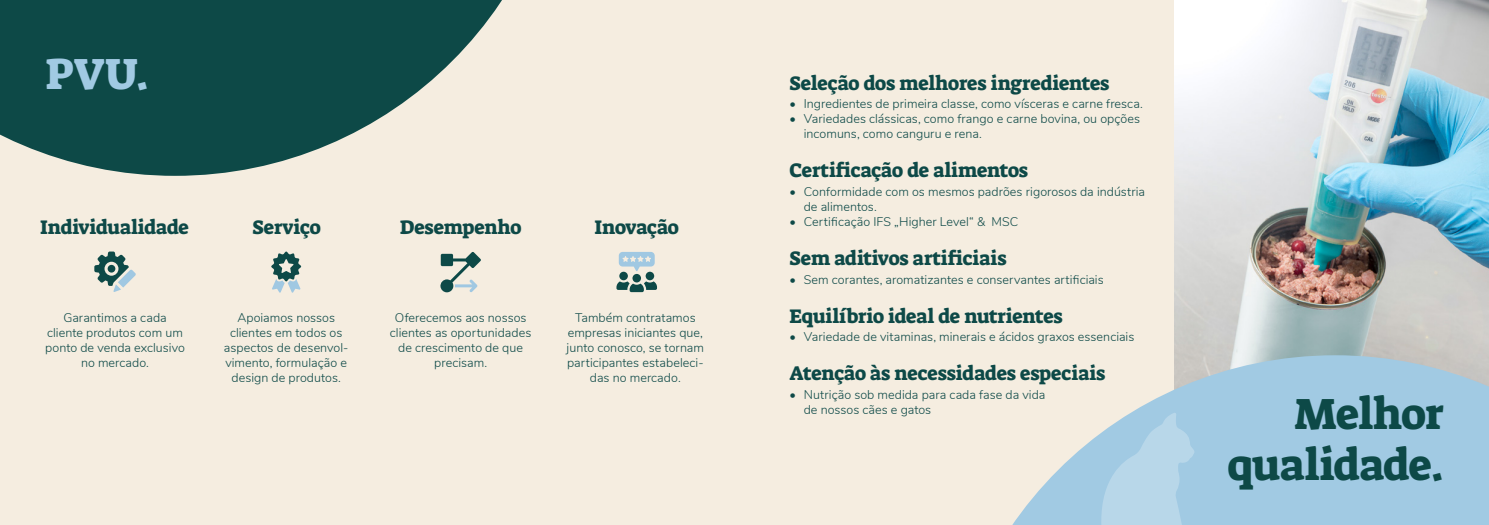
<style>
.page{position:relative;width:1489px;height:525px;background:#fff}
.page>*{position:absolute;margin:0;border:0;box-sizing:border-box;transform-origin:0 0}
.t1{font:44.38px/50.6px "Suez One";letter-spacing:-.015em;color:#0d4947;text-align:right}
.t2{font:44.38px "Suez One";color:#a1cae3}
.t3{font:20px "Suez One";letter-spacing:-.01em;color:#0d4947}
.t4{font:300 12.5px/15px "Nunito";letter-spacing:.005em;color:#0d4947;text-align:center}
</style>
<div class="page">
<div style="left:0;top:0;width:1488px;height:524px;background:#f5ede0"></div>
<svg style="left:0;top:0;width:502px;height:176px;fill:#0d4947"></svg>
<svg style="left:94px;top:251px;width:42px;height:41px"></svg>
<div style="left:108px;top:265px;width:7px;height:7px;background:#0d4947;border-radius:50%"></div>
<svg style="left:271px;top:251px;width:30px;height:42px"></svg>
<svg style="left:440px;top:252px;width:41px;height:40px"></svg>
<svg style="left:618px;top:252px;width:36px;height:19px"></svg>
<svg style="left:619px;top:271px;width:9px;height:9px"></svg>
<div style="left:645px;top:271px;width:9px;height:9px;background:#0d4947;border-radius:50%"></div>
<div style="left:632px;top:274px;width:9px;height:8px;background:#0d4947;border-radius:50%"></div>
<svg style="left:616px;top:281px;width:41px;height:11px"></svg>
<img style="left:1174px;top:0;width:314px;height:355px">
<svg style="left:1013px;top:355px;width:475px;height:169px;fill:#a1cae3"></svg>
<svg style="left:1101px;top:412px;width:94px;height:112px;background:#b1d2e6"></svg>
<h1 class="t2" style="left:45px;top:45px;width:105px">PVU.</h1>
<h2 class="t3" style="left:40px;top:214px;width:150px">Individualidade</h2>
<h2 class="t3" style="left:252px;top:214px;width:70px">Serviço</h2>
<h2 class="t3" style="left:399px;top:214px;width:123px">Desempenho</h2>
<h2 class="t3" style="left:594px;top:214px;width:86px">Inovação</h2>
<p class="t4" style="left:45px;top:309px;width:141px">Garantimos a cada cliente produtos com um ponto de venda exclusivo no mercado.</p>
<p class="t4" style="left:224px;top:309px;width:126px">Apoiamos nossos clientes em todos os aspectos de desenvol&shy;vimento, formulação e design de produtos.</p>
<p class="t4" style="left:390px;top:309px;width:143px">Oferecemos aos nossos clientes as oportunidades de crescimento de que precisam.</p>
<p class="t4" style="left:566px;top:309px;width:139px">Também contratamos empresas iniciantes que, junto conosco, se tornam participantes estabeleci&shy;das no mercado.</p>
<h2 class="t3" style="left:789px;top:70px;width:321px">Seleção dos melhores ingredientes</h2>
<p class="t4" style="left:789px;top:96px;width:355px">• Ingredientes de primeira classe, como vísceras e carne fresca.</p>
<p class="t4" style="left:803px;top:111px;width:338px;text-align:left;text-indent:-14px">• Variedades clássicas, como frango e carne bovina, ou opções incomuns, como canguru e rena.</p>
<h2 class="t3" style="left:789px;top:157px;width:240px">Certificação de alimentos</h2>
<p class="t4" style="left:803px;top:183px;width:343px;text-align:left;text-indent:-14px">• Conformidade com os mesmos padrões rigorosos da indústria de alimentos.</p>
<p class="t4" style="left:789px;top:213px;width:230px">• Certificação IFS „Higher Level“ &amp; MSC</p>
<h2 class="t3" style="left:789px;top:245px;width:218px">Sem aditivos artificiais</h2>
<p class="t4" style="left:789px;top:271px;width:315px">• Sem corantes, aromatizantes e conservantes artificiais</p>
<h2 class="t3" style="left:789px;top:302px;width:275px">Equilíbrio ideal de nutrientes</h2>
<p class="t4" style="left:789px;top:328px;width:346px">• Variedade de vitaminas, minerais e ácidos graxos essenciais</p>
<h2 class="t3" style="left:789px;top:360px;width:317px">Atenção às necessidades especiais</h2>
<p class="t4" style="left:803px;top:386px;width:243px;text-align:left;text-indent:-14px">• Nutrição sob medida para cada fase da vida de nossos cães e gatos</p>
<h1 class="t1" style="left:1227px;top:389px;width:217px">Melhor qualidade.</h1>
</div>
